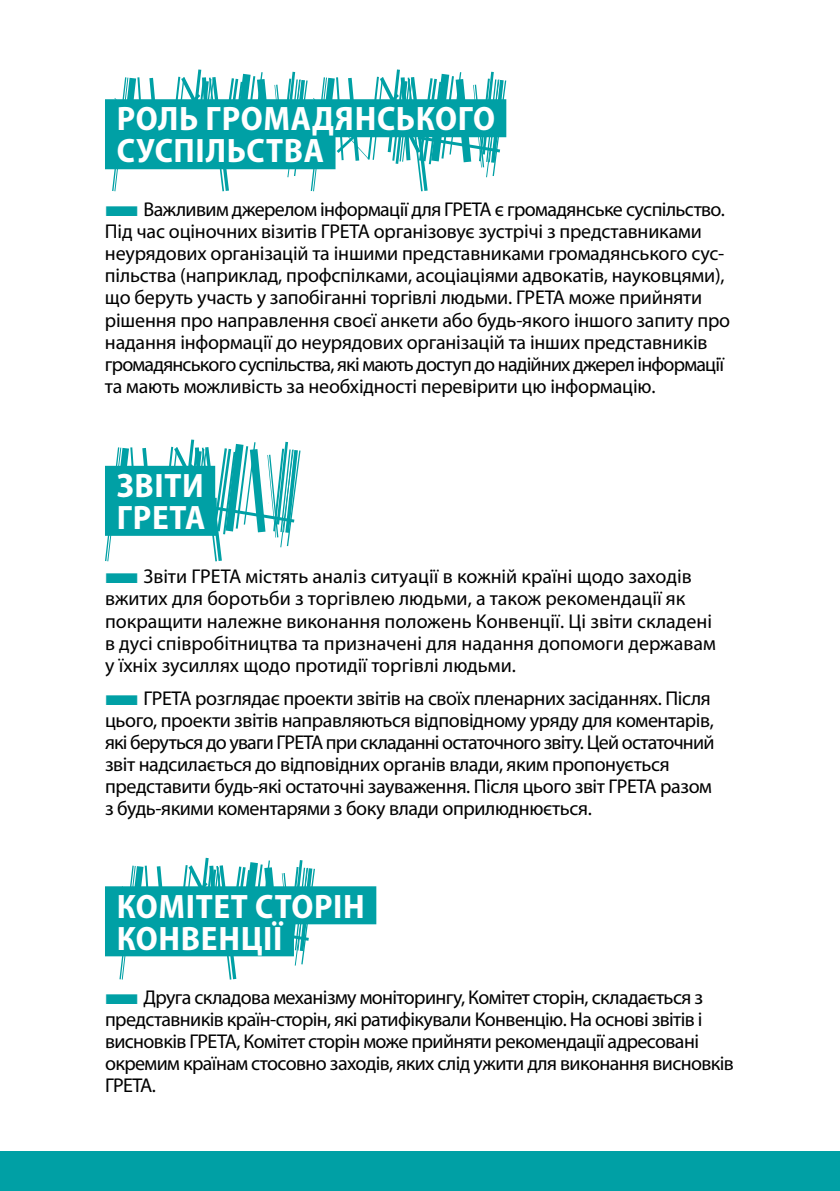
<style>
.page{position:relative;width:840px;height:1191px;background:#fff}
.page>*{position:absolute;margin:0;border:0;box-sizing:border-box;transform-origin:0 0}
.t1{font:700 semi-condensed 34px/32px "Myriad Pro";letter-spacing:.02em;color:#fff}
.t2{font:20px/22px "Myriad Pro";letter-spacing:-.02em;color:#000}
.t3{font:20px/22px "Myriad Pro";color:#000}
.s1{color:#00a0a5}
</style>
<div class="page">
<svg style="left:112px;top:69px;width:394px;height:122px"></svg>
<svg style="left:119px;top:857px;width:196px;height:122px"></svg>
<svg style="left:105px;top:439px;width:195px;height:122px"></svg>
<div style="left:105px;top:886px;width:271px;height:38px;background:#00a0a5"></div>
<div style="left:105px;top:918px;width:189px;height:38px;background:#00a0a5"></div>
<div style="left:0;top:1151px;width:839px;height:40px;background:#00a0a5"></div>
<div style="left:105px;top:466px;width:110px;height:38px;background:#00a0a5"></div>
<div style="left:105px;top:498px;width:111px;height:38px;background:#00a0a5"></div>
<div style="left:105px;top:99px;width:401px;height:38px;background:#00a0a5"></div>
<div style="left:105px;top:131px;width:230px;height:38px;background:#00a0a5"></div>
<h1 class="t1" style="left:117px;top:102px;width:379px">Роль громадянського суспільства</h1>
<p class="t2" style="left:105px;top:198px;width:626px"><span class="s1">■</span>Важливим джерелом інформації для ГРЕТА є громадянське суспільство.<br>Під час оціночних візитів ГРЕТА організовує зустрічі з представниками неурядових організацій та іншими представниками громадянського сус&shy;пільства (наприклад, профспілками, асоціаціями адвокатів, науковцями), що беруть участь у запобіганні торгівлі людьми. ГРЕТА може прийняти рішення про направлення своєї анкети або будь-якого іншого запиту про надання інформації до неурядових організацій та інших представників громадянського суспільства, які мають доступ до надійних джерел інформації та мають можливість за необхідності перевірити цю інформацію.</p>
<h1 class="t1" style="left:117px;top:468px;width:90px">Звіти<br>ГРЕТА</h1>
<p class="t3" style="left:105px;top:565px;width:612px"><span class="s1">■</span>Звіти ГРЕТА містять аналіз ситуації в кожній країні щодо заходів вжитих для боротьби з торгівлею людьми, а також рекомендації як покращити належне виконання положень Конвенції. Ці звіти складені в дусі співробітництва та призначені для надання допомоги державам у їхніх зусиллях щодо протидії торгівлі людьми.</p>
<p class="t2" style="left:105px;top:687px;width:610px"><span class="s1">■</span>ГРЕТА розглядає проекти звітів на своїх пленарних засіданнях. Після цього, проекти звітів направляються відповідному уряду для коментарів, які беруться до уваги ГРЕТА при складанні остаточного звіту. Цей остаточний звіт надсилається до відповідних органів влади, яким пропонується представити будь-які остаточні зауваження. Після цього звіт ГРЕТА разом з будь-якими коментарями з боку влади оприлюднюється.</p>
<h1 class="t1" style="left:117px;top:889px;width:250px">Комітет сторін<br>Конвенції</h1>
<p class="t2" style="left:105px;top:985px;width:630px"><span class="s1">■</span>Друга складова механізму моніторингу, Комітет сторін, складається з представників країн-сторін, які ратифікували Конвенцію. На основі звітів і висновків ГРЕТА, Комітет сторін може прийняти рекомендації адресовані окремим країнам стосовно заходів, яких слід ужити для виконання висновків ГРЕТА.</p>
</div>
